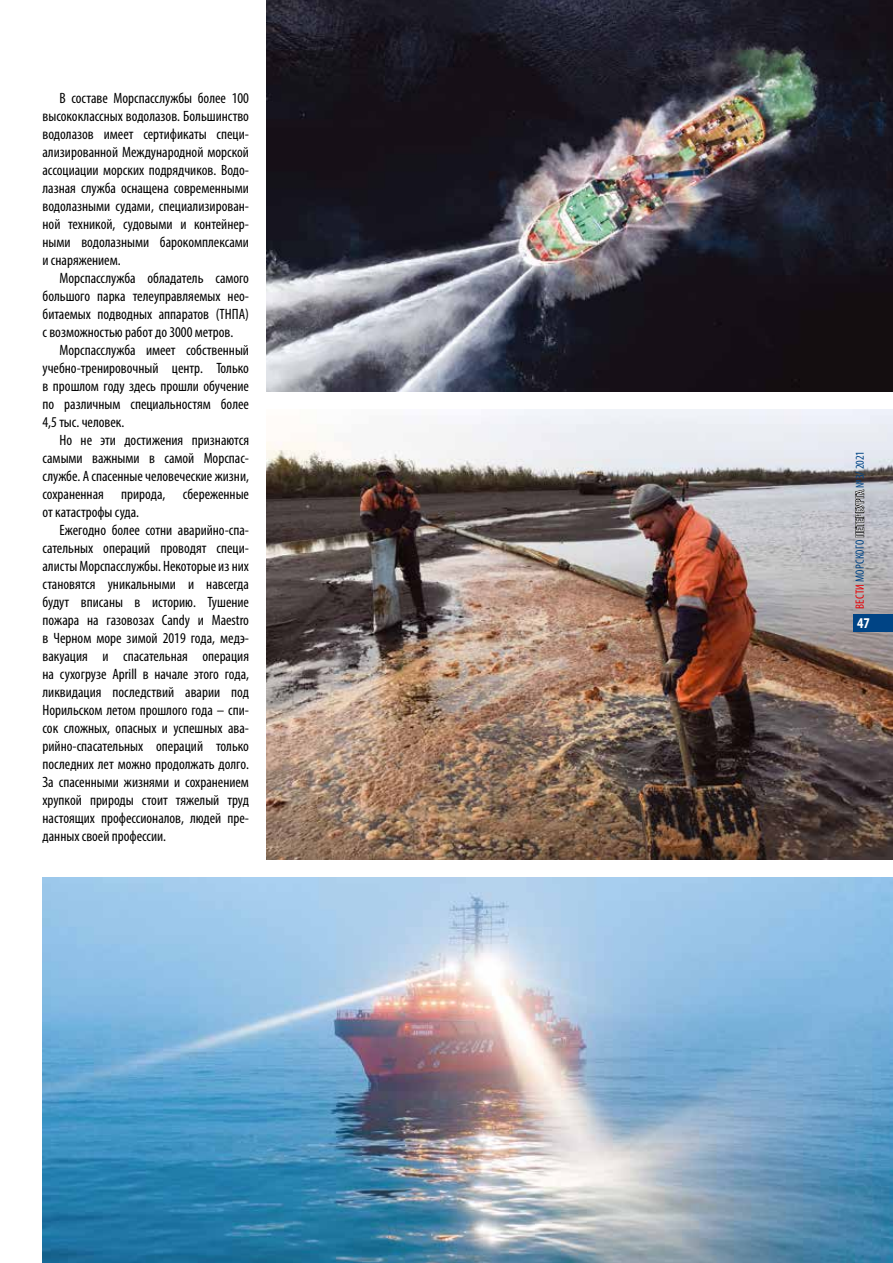
<style>
.page{position:relative;width:893px;height:1263px;background:#fff}
.page>*{position:absolute;margin:0;border:0;box-sizing:border-box;transform-origin:0 0}
.t1{font:condensed 15px/18px "Myriad Pro";color:#000;text-align:justify}
.t2{font:700 condensed 15px "Myriad Pro";color:#fff}
.t3{font:condensed 12px "Myriad Pro";letter-spacing:.02em;color:#004485}
.s1{color:#e60005}
.s2{color:#000}
</style>
<div class="page">
<img style="left:43px;top:877px;width:850px;height:386px">
<img style="left:266px;top:0;width:627px;height:391px">
<img style="left:266px;top:409px;width:627px;height:450px">
<div style="left:853px;top:614px;width:40px;height:17px;background:#004485"></div>
<p class="t1" style="left:43px;top:89px;width:208px;text-indent:17px">В составе Морспасслужбы более 100 высококлассных водолазов. Большинство водолазов имеет сертификаты специ&shy;ализированной Международной морской ассоциации морских подрядчиков. Водо&shy;лазная служба оснащена современными водолазными судами, специализирован&shy;ной техникой, судовыми и контейнер&shy;ными водолазными барокомплексами и снаряжением.</p>
<p class="t1" style="left:43px;top:269px;width:208px;text-indent:17px">Морспасслужба обладатель самого большого парка телеуправляемых нео&shy;битаемых подводных аппаратов (ТНПА) с возможностью работ до 3000 метров.</p>
<p class="t1" style="left:43px;top:341px;width:208px;text-indent:17px">Морспасслужба имеет собственный учебно-тренировочный центр. Только в прошлом году здесь прошли обучение по различным специальностям более 4,5 тыс. человек.</p>
<p class="t1" style="left:43px;top:431px;width:208px;text-indent:17px">Но не эти достижения признаются самыми важными в самой Морспас&shy;службе. А спасенные человеческие жизни, сохраненная природа, сбереженные от катастрофы суда.</p>
<p class="t1" style="left:43px;top:521px;width:208px;text-indent:17px">Ежегодно более сотни аварийно-спа&shy;сательных операций проводят специ&shy;алисты Морспасслужбы. Некоторые из них становятся уникальными и навсегда будут вписаны в историю. Тушение пожара на газовозах Candy и Maestro в Черном море зимой 2019 года, медэ&shy;вакуация и спасательная операция на сухогрузе Aprill в начале этого года, ликвидация последствий аварии под Норильском летом прошлого года – спи&shy;сок сложных, опасных и успешных ава&shy;рийно-спасательных операций только последних лет можно продолжать долго.<br>За спасенными жизнями и сохранением хрупкой природы стоит тяжелый труд настоящих профессионалов, людей пре&shy;данных своей профессии.</p>
<p class="t3" style="left:852px;top:609px;width:160px;rotate:-90deg"><span class="s1">ВЕСТИ</span> МОРСКОГО <span class="s2">ПЕТЕРБУРГА</span> №3/ 2021</p>
<p class="t2" style="left:857px;top:614px;width:14px">47</p>
</div>
